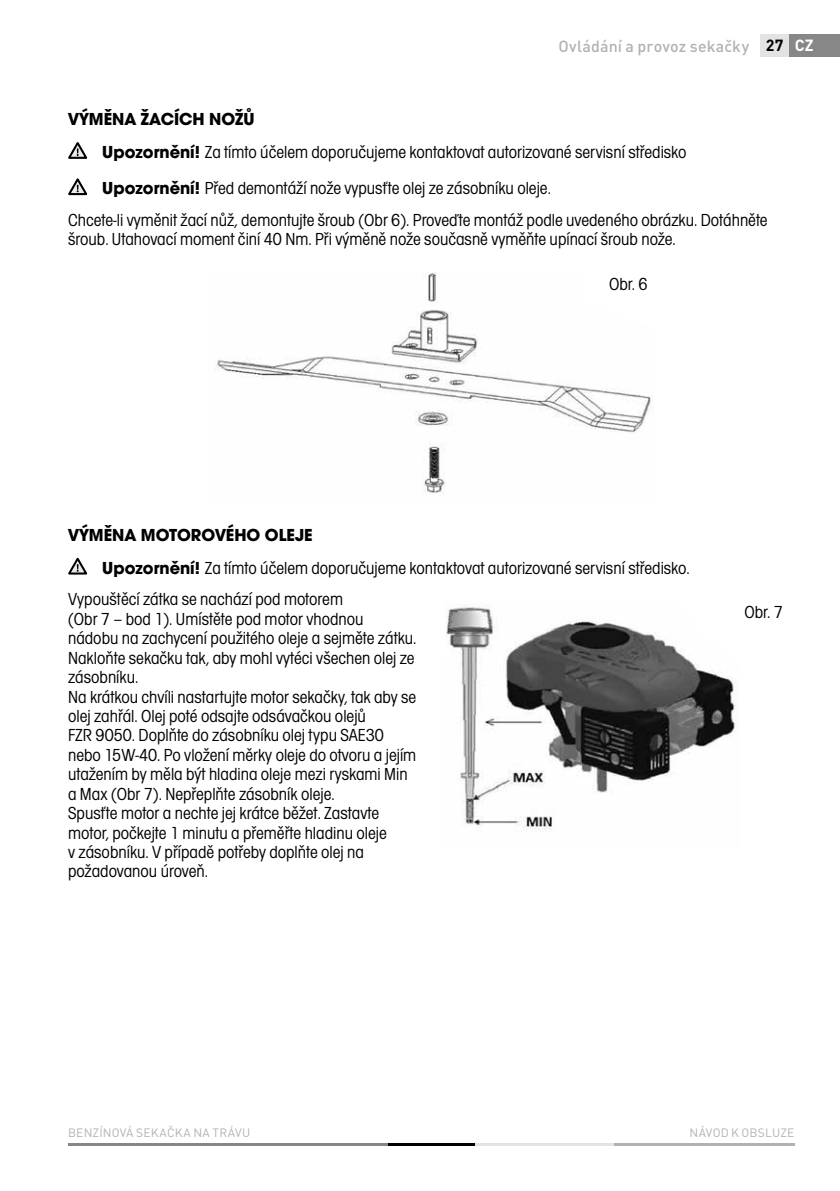
<style>
.page{position:relative;width:840px;height:1191px;background:#fff}
.page>*{position:absolute;margin:0;border:0;box-sizing:border-box;transform-origin:0 0}
.t1{font:18px/19.4px "Avant Gar Got Itc TOT Boo Con";color:#000}
.t2{font:700 18px "Avant Gar Got Itc TOT";color:#000}
.t3{font:500 16px "DIN Pro";letter-spacing:.01em;color:#b3b2b2}
.t4{font:700 16px "DIN Pro";color:#fff}
.t5{font:12px "DIN Pro";letter-spacing:.015em;color:#b3b2b2}
.s1{font-weight:700;color:#000}
.s2{font-family:"Avant Gar Got Itc TOT";font-weight:700}
</style>
<div class="page">
<hr style="left:613px;top:1142px;width:181px;height:3px;background:#b3b2b2">
<hr style="left:474px;top:1142px;width:139px;height:3px;background:#e3e3e3">
<hr style="left:68px;top:1142px;width:319px;height:3px;background:#878787">
<hr style="left:387px;top:1142px;width:87px;height:3px;background:#000">
<div style="left:788px;top:34px;width:51px;height:23px;background:#878787"></div>
<div style="left:760px;top:34px;width:28px;height:23px;background:#e3e3e3"></div>
<svg style="left:68px;top:142px;width:19px;height:17px"></svg>
<svg style="left:68px;top:178px;width:19px;height:17px"></svg>
<img style="left:216px;top:272px;width:437px;height:221px">
<svg style="left:68px;top:558px;width:19px;height:16px"></svg>
<img style="left:446px;top:606px;width:292px;height:225px">
<p class="t3" style="left:558px;top:35px;width:226px">Ovládání a provoz sekačky <span class="s1">27</span></p>
<p class="t4" style="left:794px;top:35px;width:21px">CZ</p>
<p class="t2" style="left:68px;top:108px;width:188px">VÝMĚNA ŽACÍCH NOŽŮ</p>
<p class="t1" style="left:102px;top:134px;width:585px;line-height:36.2px"><span class="s2">Upozornění!</span> Za tímto účelem doporučujeme kontaktovat autorizované servisní středisko<br><span class="s2">Upozornění!</span> Před demontáží nože vypusťte olej ze zásobníku oleje.</p>
<p class="t1" style="left:68px;top:210px;width:700px">Chcete-li vyměnit žací nůž, demontujte šroub (Obr 6). Proveďte montáž podle uvedeného obrázku. Dotáhněte šroub. Utahovací moment činí 40 Nm. Při výměně nože současně vyměňte upínací šroub nože.</p>
<p class="t1" style="left:608px;top:274px;width:40px">Obr. 6</p>
<p class="t2" style="left:68px;top:524px;width:246px">VÝMĚNA MOTOROVÉHO OLEJE</p>
<p class="t1" style="left:68px;top:552px;width:623px;line-height:31.8px;text-indent:34px"><span class="s2">Upozornění!</span> Za tímto účelem doporučujeme kontaktovat autorizované servisní středisko.<br>Vypouštěcí zátka se nachází pod motorem</p>
<p class="t1" style="left:68px;top:609px;width:350px">(Obr 7 – bod 1). Umístěte pod motor vhodnou nádobu na zachycení použitého oleje a sejměte zátku.<br>Nakloňte sekačku tak, aby mohl vytéci všechen olej ze zásobníku.<br>Na krátkou chvíli nastartujte motor sekačky, tak aby se olej zahřál. Olej poté odsajte odsávačkou olejů<br>FZR 9050. Doplňte do zásobníku olej typu SAE30 nebo 15W-40. Po vložení měrky oleje do otvoru a jejím utažením by měla být hladina oleje mezi ryskami Min a Max (Obr 7). Nepřeplňte zásobník oleje.<br>Spusťte motor a nechte jej krátce běžet. Zastavte motor, počkejte 1 minutu a přeměřte hladinu oleje<br>v zásobníku. V případě potřeby doplňte olej na požadovanou úroveň.</p>
<p class="t1" style="left:744px;top:603px;width:40px">Obr. 7</p>
<p class="t5" style="left:68px;top:1124px;width:183px">BENZÍNOVÁ SEKAČKA NA TRÁVU</p>
<p class="t5" style="left:689px;top:1124px;width:106px">NÁVOD K OBSLUZE</p>
</div>
